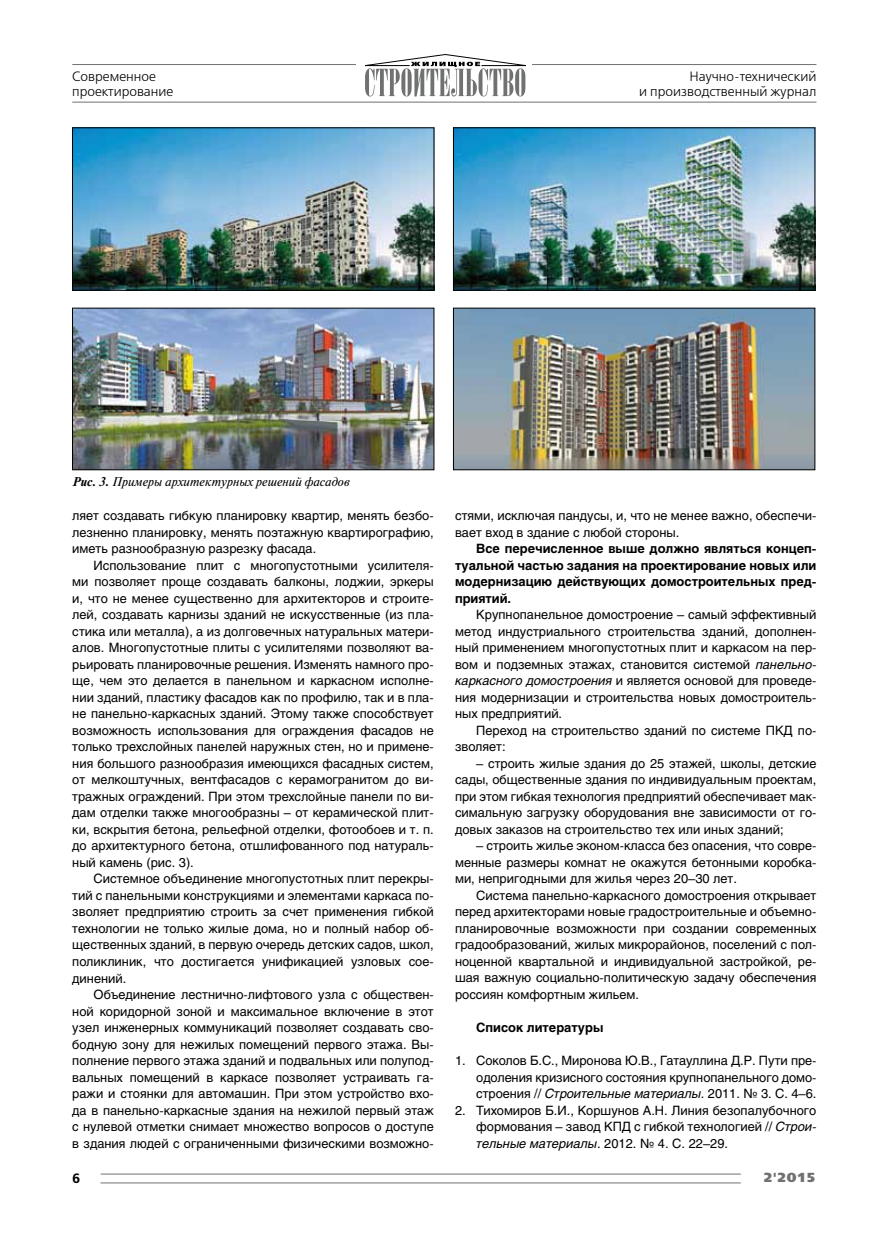
<style>
.page{position:relative;width:893px;height:1234px;background:#fff}
.page>*{position:absolute;margin:0;border:0;box-sizing:border-box;transform-origin:0 0}
.t1{font:13.5px/15px "Free Set C";color:#000}
.t2{font:700 13.5px "Free Set C";color:#000}
.t3{font:13.2px "Free Set Black C";color:#707172}
.t4{font:12.75px/16.5px "Helios";color:#000;text-align:justify}
.t5{font:700 12.75px/16.5px "Helios";color:#000;text-align:justify}
.t6{font:italic 12px "Newton C";color:#000}
.s1{font-weight:700}
.s2{font-style:italic}
.s3{font-family:"Free Set C";font-size:13.5px;color:#fff}
</style>
<div class="page">
<hr style="left:72px;top:102px;width:744px;height:1px;background:#707172">
<hr style="left:72px;top:1182px;width:744px;height:1px;background:#707172">
<hr style="left:72px;top:1173px;width:744px;height:1px;background:#707172">
<hr style="left:72px;top:64px;width:744px;height:1px;background:#707172">
<div style="left:356px;top:51px;width:176px;height:49px;background:#fff"></div>
<svg style="left:365px;top:54px;width:161px;height:42px"></svg>
<div style="left:72px;top:1169px;width:28px;height:15px;background:#fff"></div>
<div style="left:741px;top:1166px;width:76px;height:19px;background:#fff"></div>
<img style="left:73px;top:128px;width:362px;height:163px">
<div style="left:72px;top:128px;width:362px;height:162px;border:1px solid #000"></div>
<img style="left:74px;top:310px;width:358px;height:158px">
<div style="left:72px;top:308px;width:362px;height:162px;border:1px solid #000"></div>
<img style="left:453px;top:128px;width:363px;height:163px">
<div style="left:453px;top:128px;width:362px;height:162px;border:1px solid #000"></div>
<img style="left:455px;top:310px;width:358px;height:158px">
<div style="left:453px;top:308px;width:362px;height:162px;border:1px solid #000"></div>
<p class="t1" style="left:72px;top:69px;width:102px">Современное проектирование</p>
<p class="t1" style="left:639px;top:69px;width:179px;text-align:right">Научно-технический<br>и производственный журнал</p>
<p class="t6" style="left:72px;top:474px;width:279px"><span class="s1">Рис. 3.</span> Примеры архитектурных решений фасадов</p>
<p class="t4" style="left:72px;top:507px;width:363px">ляет создавать гибкую планировку квартир, менять безбо&shy;лезненно планировку, менять поэтажную квартирографию, иметь разнообразную разрезку фасада.</p>
<p class="t4" style="left:72px;top:556px;width:363px;text-indent:21px">Использование плит с многопустотными усилителя&shy;ми позволяет проще создавать балконы, лоджии, эркеры и, что не менее существенно для архитекторов и строите&shy;лей, создавать карнизы зданий не искусственные (из пла&shy;стика или металла), а из долговечных натуральных матери&shy;алов. Многопустотные плиты с усилителями позволяют ва&shy;рьировать планировочные решения. Изменять намного про&shy;ще, чем это делается в панельном и каркасном исполне&shy;нии зданий, пластику фасадов как по профилю, так и в пла&shy;не панельно-каркасных зданий. Этому также способствует возможность использования для ограждения фасадов не только трехслойных панелей наружных стен, но и примене&shy;ния большого разнообразия имеющихся фасадных систем, от мелкоштучных, вентфасадов с керамогранитом до ви&shy;тражных ограждений. При этом трехслойные панели по ви&shy;дам отделки также многообразны – от керамической плит&shy;ки, вскрытия бетона, рельефной отделки, фотообоев и т. п. до архитектурного бетона, отшлифованного под натураль&shy;ный камень (рис. 3).</p>
<p class="t4" style="left:72px;top:870px;width:363px;text-indent:21px">Системное объединение многопустотных плит перекры&shy;тий с панельными конструкциями и элементами каркаса по&shy;зволяет предприятию строить за счет применения гибкой технологии не только жилые дома, но и полный набор об&shy;щественных зданий, в первую очередь детских садов, школ, поликлиник, что достигается унификацией узловых сое&shy;динений.</p>
<p class="t4" style="left:72px;top:985px;width:363px;text-indent:21px">Объединение лестнично-лифтового узла с обществен&shy;ной коридорной зоной и максимальное включение в этот узел инженерных коммуникаций позволяет создавать сво&shy;бодную зону для нежилых помещений первого этажа. Вы&shy;полнение первого этажа зданий и подвальных или полупод&shy;вальных помещений в каркасе позволяет устраивать га&shy;ражи и стоянки для автомашин. При этом устройство вхо&shy;да в панельно-каркасные здания на нежилой первый этаж с нулевой отметки снимает множество вопросов о доступе в здания людей с ограниченными физическими возможно-</p>
<p class="t4" style="left:455px;top:507px;width:363px">стями, исключая пандусы, и, что не менее важно, обеспечи&shy;вает вход в здание с любой стороны.</p>
<p class="t5" style="left:455px;top:540px;width:363px;text-indent:21px">Все перечисленное выше должно являться концеп&shy;туальной частью задания на проектирование новых или модернизацию действующих домостроительных пред&shy;приятий.</p>
<p class="t4" style="left:455px;top:606px;width:363px;text-indent:21px">Крупнопанельное домостроение – самый эффективный метод индустриального строительства зданий, дополнен&shy;ный применением многопустотных плит и каркасом на пер&shy;вом и подземных этажах, становится системой <span class="s2">панельно&shy;каркасного домостроения</span> и является основой для проведе&shy;ния модернизации и строительства новых домостроитель&shy;ных предприятий.</p>
<p class="t4" style="left:455px;top:721px;width:363px;text-indent:21px">Переход на строительство зданий по системе ПКД по&shy;зволяет:</p>
<p class="t4" style="left:455px;top:754px;width:363px;text-indent:21px">– строить жилые здания до 25 этажей, школы, детские сады, общественные здания по индивидуальным проектам, при этом гибкая технология предприятий обеспечивает мак&shy;симальную загрузку оборудования вне зависимости от го&shy;довых заказов на строительство тех или иных зданий;</p>
<p class="t4" style="left:455px;top:837px;width:363px;text-indent:21px">– строить жилье эконом-класса без опасения, что совре&shy;менные размеры комнат не окажутся бетонными коробка&shy;ми, непригодными для жилья через 20–30 лет.</p>
<p class="t4" style="left:455px;top:886px;width:363px;text-indent:21px">Система панельно-каркасного домостроения открывает перед архитекторами новые градостроительные и объемно&shy;планировочные возможности при создании современных градообразований, жилых микрорайонов, поселений с пол&shy;ноценной квартальной и индивидуальной застройкой, ре&shy;шая важную социально-политическую задачу обеспечения россиян комфортным жильем.</p>
<p class="t5" style="left:476px;top:1018px;width:129px">Список литературы</p>
<p class="t4" style="left:476px;top:1051px;width:342px;text-indent:-21px">1. Соколов Б.С., Миронова Ю.В., Гатауллина Д.Р. Пути пре&shy;одоления кризисного состояния крупнопанельного домо&shy;строения // <span class="s2">Строительные материалы.</span> 2011. № 3. С. 4–6.</p>
<p class="t4" style="left:476px;top:1101px;width:342px;text-indent:-21px">2. Тихомиров Б.И., Коршунов А.Н. Линия безопалубочного формования – завод КПД с гибкой технологией // <span class="s2">Строи&shy;тельные материалы.</span> 2012. № 4. С. 22–29.</p>
<p class="t2" style="left:72px;top:1169px;width:10px">6</p>
<p class="t3" style="left:759px;top:1169px;width:58px"><span class="s3">I</span>2'2015</p>
</div>
